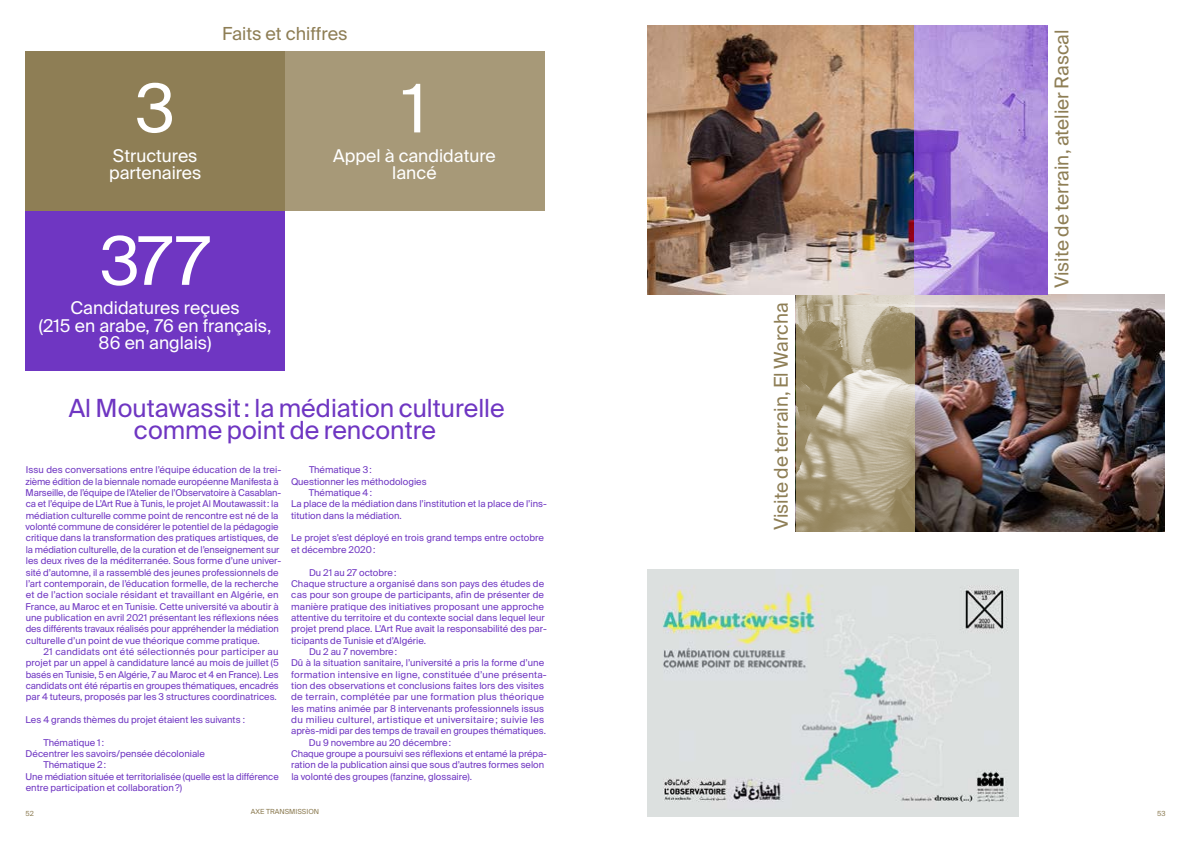
<style>
.page{position:relative;width:1191px;height:842px;background:#fff}
.page>*{position:absolute;margin:0;border:0;box-sizing:border-box;transform-origin:0 0}
.t1{font:67px "Suisse Intl";color:#fff}
.t2{font:25px/22.7px "Suisse Intl";color:#6f36c2;text-align:center}
.t3{font:19px "Suisse Intl";color:#8e7e55}
.t4{font:18px "Suisse Intl";color:#8e7e55}
.t5{font:17.6px/17.6px "Suisse Intl";color:#fff;text-align:center}
.t6{font:9.4px/11.3px "Suisse Intl";color:#6f36c2}
.t7{font:9.4px "Suisse Intl";letter-spacing:.02em;color:#6f36c2}
.t8{font:9.4px "Suisse Intl";letter-spacing:.025em;color:#6f36c2;scale:1.04 1}
.t9{font:7px "Suisse Intl";color:#8e7e55}
</style>
<div class="page">
<div style="left:26px;top:51px;width:259px;height:160px;background:#8e7e55"></div>
<div style="left:285px;top:51px;width:259px;height:160px;background:#a79978"></div>
<div style="left:26px;top:211px;width:259px;height:160px;background:#6f36c2"></div>
<img style="left:914px;top:295px;width:250px;height:237px">
<img style="left:796px;top:295px;width:118px;height:237px">
<img style="left:647px;top:26px;width:267px;height:269px">
<img style="left:914px;top:26px;width:133px;height:269px">
<img style="left:647px;top:570px;width:371px;height:246px">
<h1 class="t1" style="left:136px;top:70px;width:41px">3</h1>
<h3 class="t5" style="left:109px;top:147px;width:94px;text-align:left">Structures partenaires</h3>
<h3 class="t4" style="left:222px;top:23px;width:127px">Faits et chiffres</h3>
<h1 class="t1" style="left:402px;top:70px;width:26px">1</h1>
<h3 class="t5" style="left:333px;top:147px;width:164px">Appel à candidature lancé</h3>
<h1 class="t1" style="left:100px;top:223px;width:111px">377</h1>
<h3 class="t5" style="left:39px;top:299px;width:234px">Candidatures reçues<br>(215 en arabe, 76 en français,<br>86 en anglais)</h3>
<h2 class="t2" style="left:69px;top:397px;width:437px">Al Moutawassit: la médiation culturelle comme point de rencontre</h2>
<p class="t6" style="left:25px;top:464px;width:257px">Issu des conversations entre l’équipe éducation de la trei&shy;zième édition de la biennale nomade européenne Manifesta à Marseille, de l’équipe de l’Atelier de l’Observatoire à Casablan&shy;ca et l’équipe de L’Art Rue à Tunis, le projet Al Moutawassit: la médiation culturelle comme point de rencontre est né de la volonté commune de considérer le potentiel de la pédagogie critique dans la transformation des pratiques artistiques, de la médiation culturelle, de la curation et de l’enseignement sur les deux rives de la méditerranée. Sous forme d’une univer&shy;sité d’automne, il a rassemblé des jeunes professionnels de l’art contemporain, de l’éducation formelle, de la recherche et de l’action sociale résidant et travaillant en Algérie, en France, au Maroc et en Tunisie. Cette université va aboutir à une publication en avril 2021 présentant les réflexions nées des différents travaux réalisés pour appréhender la médiation culturelle d’un point de vue théorique comme pratique.</p>
<p class="t6" style="left:26px;top:646px;width:255px;text-align:justify;text-indent:18px">21 candidats ont été sélectionnés pour participer au projet par un appel à candidature lancé au mois de juillet (5 basés en Tunisie, 5 en Algérie, 7 au Maroc et 4 en France). Les candidats ont été répartis en groupes thématiques, encadrés par 4 tuteurs, proposés par les 3 structures coordinatrices.</p>
<p class="t6" style="left:26px;top:714px;width:221px">Les 4 grands thèmes du projet étaient les suivants :</p>
<p class="t6" style="left:44px;top:737px;width:62px">Thématique 1:</p>
<p class="t6" style="left:26px;top:748px;width:181px">Décentrer les savoirs/pensée décoloniale</p>
<p class="t6" style="left:44px;top:759px;width:64px">Thématique 2:</p>
<p class="t6" style="left:26px;top:771px;width:254px">Une médiation située et territorialisée (quelle est la différence</p>
<p class="t6" style="left:26px;top:782px;width:158px">entre participation et collaboration?)</p>
<p class="t6" style="left:309px;top:464px;width:64px">Thématique 3:</p>
<p class="t6" style="left:291px;top:476px;width:137px">Questionner les méthodologies</p>
<p class="t6" style="left:309px;top:487px;width:64px">Thématique 4:</p>
<p class="t6" style="left:291px;top:499px;width:257px">La place de la médiation dans l’institution et la place de l’ins-</p>
<p class="t6" style="left:291px;top:510px;width:112px">titution dans la médiation.</p>
<p class="t6" style="left:291px;top:533px;width:254px">Le projet s’est déployé en trois grand temps entre octobre et décembre 2020:</p>
<p class="t6" style="left:309px;top:567px;width:89px">Du 21 au 27 octobre:</p>
<p class="t6" style="left:291px;top:578px;width:255px">Chaque structure a organisé dans son pays des études de</p>
<p class="t6" style="left:291px;top:589px;width:254px">cas pour son groupe de participants, afin de présenter de</p>
<p class="t6" style="left:291px;top:601px;width:254px">manière pratique des initiatives proposant une approche</p>
<p class="t6" style="left:291px;top:612px;width:255px">attentive du territoire et du contexte social dans lequel leur</p>
<p class="t6" style="left:291px;top:623px;width:257px">projet prend place. L’Art Rue avait la responsabilité des par-</p>
<p class="t6" style="left:291px;top:635px;width:136px">ticipants de Tunisie et d’Algérie.</p>
<p class="t6" style="left:309px;top:646px;width:90px">Du 2 au 7 novembre:</p>
<p class="t6" style="left:291px;top:657px;width:255px">Dû à la situation sanitaire, l’université a pris la forme d’une</p>
<p class="t7" style="left:291px;top:669px;width:257px">formation intensive en ligne, constituée d’une présenta-</p>
<p class="t6" style="left:291px;top:680px;width:254px">tion des observations et conclusions faites lors des visites</p>
<p class="t7" style="left:291px;top:691px;width:254px">de terrain, complétée par une formation plus théorique</p>
<p class="t6" style="left:291px;top:703px;width:254px">les matins animée par 8 intervenants professionnels issus</p>
<p class="t8" style="left:291px;top:714px;width:245px">du milieu culturel, artistique et universitaire ; suivie les</p>
<p class="t6" style="left:291px;top:725px;width:256px">après-midi par des temps de travail en groupes thématiques.</p>
<p class="t6" style="left:309px;top:737px;width:144px">Du 9 novembre au 20 décembre:</p>
<p class="t6" style="left:291px;top:748px;width:257px">Chaque groupe a poursuivi ses réflexions et entamé la prépa-</p>
<p class="t6" style="left:291px;top:759px;width:254px">ration de la publication ainsi que sous d’autres formes selon</p>
<p class="t6" style="left:291px;top:771px;width:182px">la volonté des groupes (fanzine, glossaire).</p>
<h3 class="t3" style="left:770px;top:530px;width:229px;rotate:-90deg">Visite de terrain, El Warcha</h3>
<h3 class="t3" style="left:1051px;top:288px;width:260px;rotate:-90deg">Visite de terrain, atelier Rascal</h3>
<p class="t9" style="left:251px;top:807px;width:70px">AXE TRANSMISSION</p>
<p class="t9" style="left:26px;top:810px;width:10px">52</p>
<p class="t9" style="left:1157px;top:810px;width:10px">53</p>
</div>
